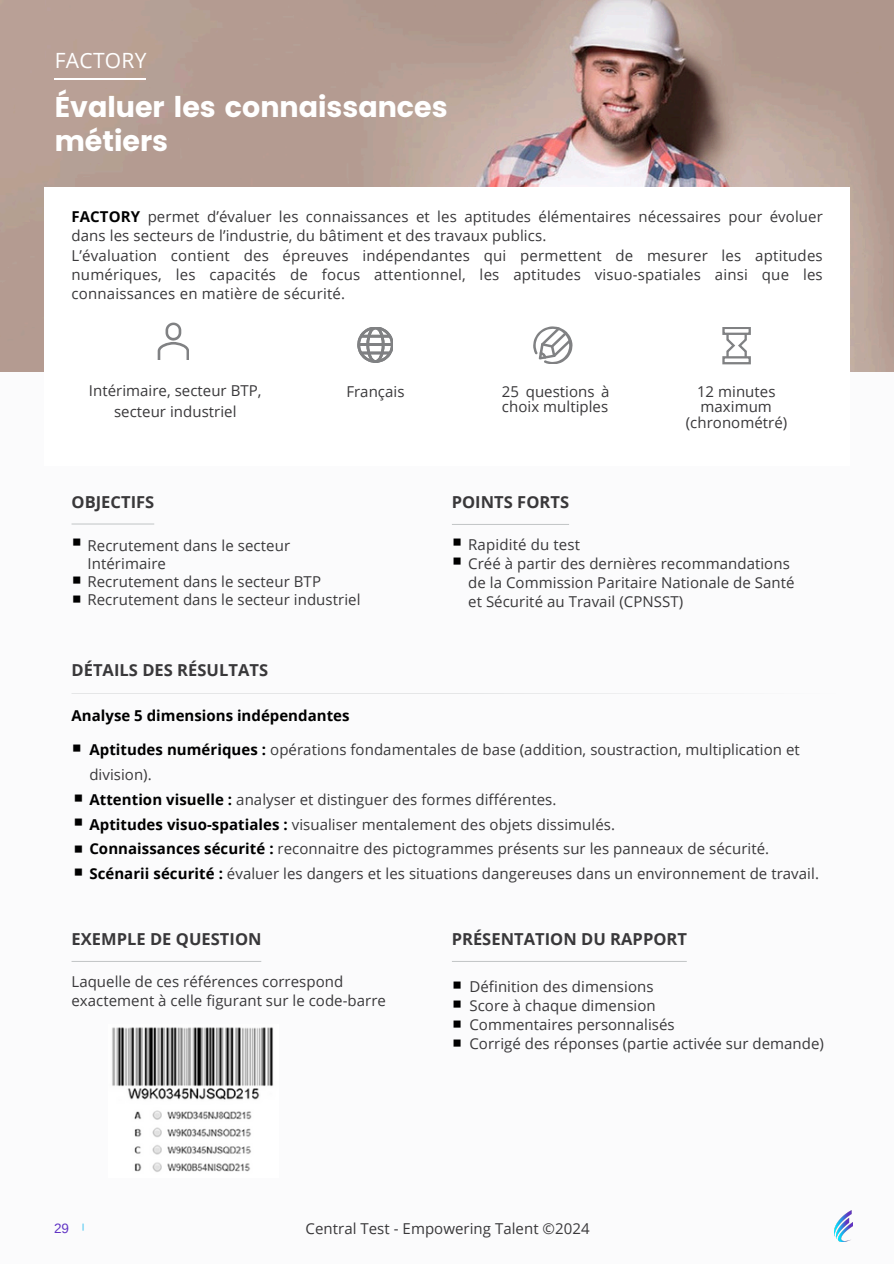
<style>
.page{position:relative;width:894px;height:1264px;background:#fff}
.page>*{position:absolute;margin:0;border:0;box-sizing:border-box;transform-origin:0 0}
.t1{font:700 28.5px/33.8px "Poppins";color:#fff}
.t2{font:21px "Open Sans";letter-spacing:.015em;color:#fff}
.t3{font:18px/19.2px "Montserrat";color:#000}
.t4{font:700 16.5px "Open Sans";color:#39383a}
.t5{font:15px/19.2px "Open Sans";letter-spacing:.005em;color:#39383a}
.t6{font:700 15px "Open Sans";color:#000}
.t7{font:13.5px "Arimo";color:#6134c4}
.t8{font:700 7.5px "Arimo";color:#49c6f1}
.s1{font-weight:700;color:#000}
</style>
<div class="page">
<img style="left:0;top:0;width:893px;height:372px">
<hr style="left:55px;top:78px;width:91px;height:2px;background:#fff">
<div style="left:0;top:373px;width:893px;height:890px;background:#fbfbfc"></div>
<div style="left:44px;top:187px;width:806px;height:278px;background:#fff"></div>
<hr style="left:71px;top:961px;width:190px;height:1px;background:#c1c4c5">
<hr style="left:452px;top:961px;width:234px;height:1px;background:#c1c4c5">
<svg style="left:533px;top:326px;width:39px;height:38px"></svg>
<div style="left:722px;top:327px;width:28px;height:8px;border:2px solid #808183"></div>
<svg style="left:725px;top:332px;width:22px;height:24px"></svg>
<div style="left:722px;top:356px;width:28px;height:8px;border:2px solid #808183"></div>
<svg style="left:158px;top:322px;width:31px;height:38px"></svg>
<hr style="left:71px;top:523px;width:83px;height:1px;background:#c1c4c5">
<hr style="left:452px;top:524px;width:117px;height:1px;background:#c1c4c5">
<svg style="left:357px;top:327px;width:36px;height:36px"></svg>
<div style="left:361px;top:335px;width:29px;height:2px;border:1px solid #808183"></div>
<div style="left:358px;top:343px;width:34px;height:2px;border:1px solid #808183"></div>
<div style="left:361px;top:352px;width:29px;height:2px;border:1px solid #808183"></div>
<img style="left:112px;top:1027px;width:161px;height:145px">
<img style="left:834px;top:1210px;width:17px;height:31px">
<p class="t2" style="left:55px;top:45px;width:93px">FACTORY</p>
<p class="t1" style="left:55px;top:90px;width:394px">Évaluer les connaissances métiers</p>
<p class="t5" style="left:71px;top:207px;width:752px"><span class="s1">FACTORY</span> permet d’évaluer les connaissances et les aptitudes élémentaires nécessaires pour évoluer dans les secteurs de l’industrie, du bâtiment et des travaux publics.</p>
<p class="t5" style="left:71px;top:245px;width:752px;text-align:justify">L’évaluation contient des épreuves indépendantes qui permettent de mesurer les aptitudes numériques, les capacités de focus attentionnel, les aptitudes visuo-spatiales ainsi que les connaissances en matière de sécurité.</p>
<p class="t5" style="left:89px;top:379px;width:174px;line-height:21.3px;text-align:center">Intérimaire, secteur BTP, secteur industriel</p>
<p class="t5" style="left:346px;top:381px;width:60px">Français</p>
<h3 class="t5" style="left:502px;top:383px;width:109px;line-height:15.8px">25 questions à choix multiples</h3>
<p class="t5" style="left:685px;top:383px;width:103px;line-height:15.8px;text-align:center">12 minutes maximum (chronométré)</p>
<h1 class="t4" style="left:71px;top:490px;width:84px">OBJECTIFS</h1>
<p class="t4" style="left:451px;top:491px;width:119px">POINTS FORTS</p>
<h3 class="t3" style="left:71px;top:530px;width:12px">■</h3>
<p class="t3" style="left:71px;top:569px;width:12px">■ ■</p>
<h3 class="t5" style="left:87px;top:535px;width:204px;line-height:18px">Recrutement dans le secteur<br>Intérimaire</h3>
<p class="t5" style="left:87px;top:571px;width:235px">Recrutement dans le secteur BTP</p>
<p class="t5" style="left:87px;top:589px;width:274px">Recrutement dans le secteur industriel</p>
<p class="t3" style="left:451px;top:531px;width:12px">■ ■</p>
<p class="t5" style="left:468px;top:534px;width:113px">Rapidité du test</p>
<p class="t5" style="left:468px;top:553px;width:328px">Créé à partir des dernières recommandations de la Commission Paritaire Nationale de Santé et Sécurité au Travail (CPNSST)</p>
<p class="t4" style="left:71px;top:658px;width:198px">DÉTAILS DES RÉSULTATS</p>
<p class="t6" style="left:72px;top:705px;width:279px">Analyse 5 dimensions indépendantes</p>
<h3 class="t5" style="left:89px;top:739px;width:711px"><span class="s1">Aptitudes numériques :</span> opérations fondamentales de base (addition, soustraction, multiplication et</h3>
<h4 class="t5" style="left:89px;top:764px;width:64px">division).</h4>
<p class="t5" style="left:89px;top:789px;width:468px"><span class="s1">Attention visuelle :</span> analyser et distinguer des formes différentes.</p>
<p class="t5" style="left:89px;top:814px;width:527px"><span class="s1">Aptitudes visuo-spatiales :</span> visualiser mentalement des objets dissimulés.</p>
<p class="t5" style="left:89px;top:838px;width:681px"><span class="s1">Connaissances sécurité :</span> reconnaitre des pictogrammes présents sur les panneaux de sécurité.</p>
<p class="t5" style="left:89px;top:863px;width:731px"><span class="s1">Scénarii sécurité :</span> évaluer les dangers et les situations dangereuses dans un environnement de travail.</p>
<p class="t3" style="left:71px;top:737px;width:12px">■</p>
<h3 class="t3" style="left:73px;top:787px;width:12px">■</h3>
<p class="t3" style="left:73px;top:811px;width:12px">■</p>
<p class="t3" style="left:73px;top:837px;width:12px">■</p>
<p class="t3" style="left:73px;top:860px;width:12px">■</p>
<p class="t4" style="left:71px;top:927px;width:191px">EXEMPLE DE QUESTION</p>
<p class="t5" style="left:71px;top:971px;width:316px">Laquelle de ces références correspond exactement à celle figurant sur le code-barre</p>
<p class="t4" style="left:451px;top:927px;width:237px">PRÉSENTATION DU RAPPORT</p>
<p class="t3" style="left:451px;top:974px;width:12px;text-align:justify">■ ■ ■ ■</p>
<p class="t5" style="left:469px;top:976px;width:186px">Définition des dimensions</p>
<p class="t5" style="left:469px;top:995px;width:188px">Score à chaque dimension</p>
<p class="t5" style="left:469px;top:1014px;width:207px">Commentaires personnalisés</p>
<p class="t5" style="left:469px;top:1033px;width:356px">Corrigé des réponses (partie activée sur demande)</p>
<p class="t7" style="left:54px;top:1220px;width:17px">29</p>
<p class="t8" style="left:82px;top:1222px;width:4px">|</p>
<p class="t5" style="left:305px;top:1218px;width:285px">Central Test - Empowering Talent ©️2024</p>
</div>
